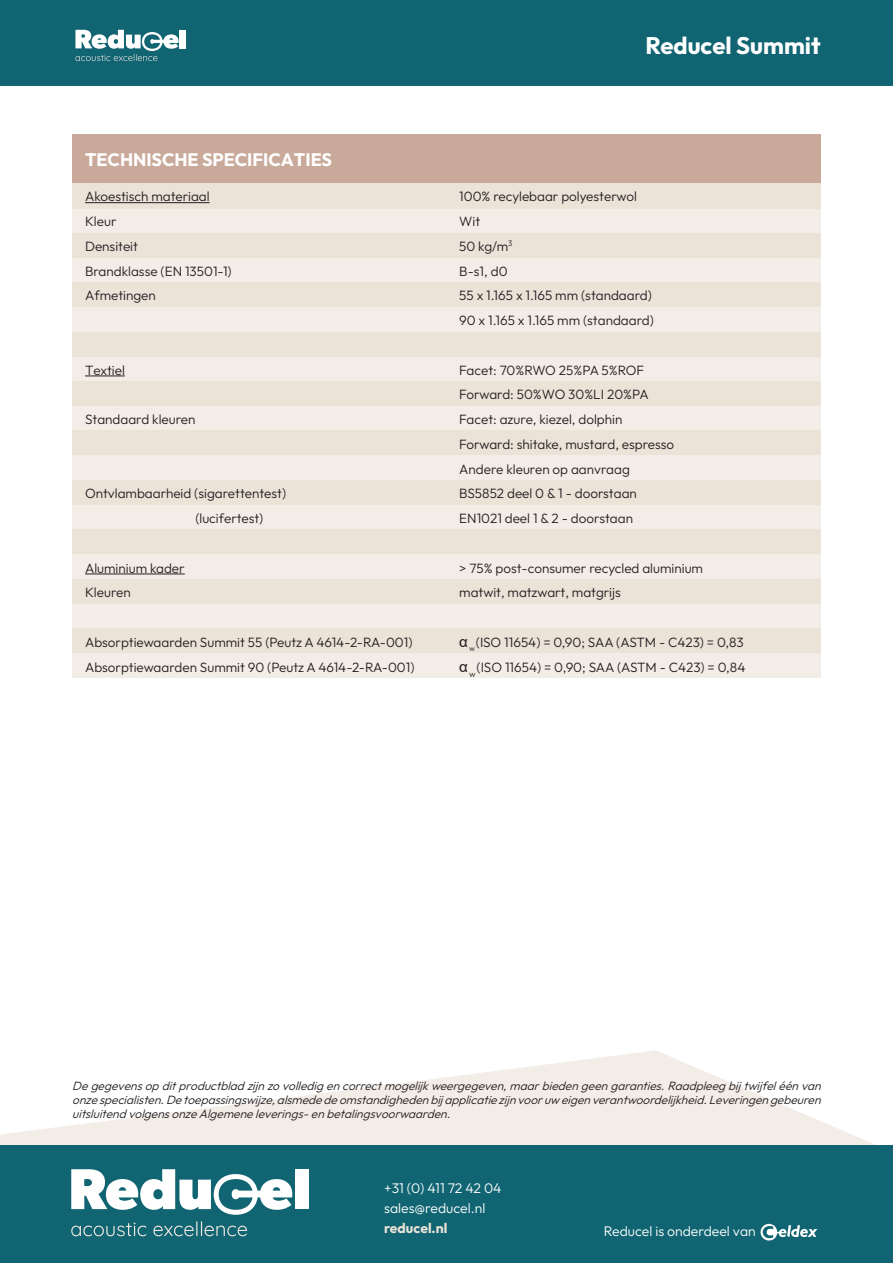
<style>
.page{position:relative;width:893px;height:1263px;background:#fff}
.page>*{position:absolute;margin:0;border:0;box-sizing:border-box;transform-origin:0 0}
.t1{font:100 23.85px "Outfit";color:#fff}
.t2{font:100 18px "Outfit";color:#fff}
.t3{font:100 13.95px "Outfit";color:#fff}
.t4{font:100 13.95px "Outfit";color:#ebe2d8}
._1_plat{font:100 13.5px/24.8px "Outfit";color:#231f20}
.t5{font:italic 100 12px/14.4px "Outfit";color:#231f20;text-align:justify}
.s1{font-family:"Arial";font-weight:400;font-size:15px}
</style>
<div class="page">
<div style="left:72px;top:183px;width:749px;height:25px;background:#ebe2d8"></div>
<div style="left:72px;top:233px;width:749px;height:25px;background:#ebe2d8"></div>
<div style="left:72px;top:282px;width:749px;height:25px;background:#ebe2d8"></div>
<div style="left:72px;top:258px;width:749px;height:24px;background:#f3ede7"></div>
<div style="left:72px;top:332px;width:749px;height:24px;background:#ebe2d8"></div>
<div style="left:72px;top:307px;width:749px;height:25px;background:#f3ede7"></div>
<div style="left:72px;top:381px;width:749px;height:25px;background:#ebe2d8"></div>
<div style="left:72px;top:356px;width:749px;height:25px;background:#f3ede7"></div>
<div style="left:72px;top:431px;width:749px;height:24px;background:#ebe2d8"></div>
<div style="left:72px;top:406px;width:749px;height:25px;background:#f3ede7"></div>
<div style="left:72px;top:480px;width:749px;height:25px;background:#ebe2d8"></div>
<div style="left:72px;top:455px;width:749px;height:25px;background:#f3ede7"></div>
<div style="left:72px;top:505px;width:749px;height:24px;background:#f3ede7"></div>
<div style="left:72px;top:208px;width:749px;height:25px;background:#f3ede7"></div>
<div style="left:72px;top:530px;width:749px;height:24px;background:#ebe2d8"></div>
<div style="left:72px;top:554px;width:749px;height:25px;background:#f3ede7"></div>
<div style="left:72px;top:579px;width:749px;height:25px;background:#ebe2d8"></div>
<div style="left:72px;top:604px;width:749px;height:24px;background:#f3ede7"></div>
<div style="left:72px;top:628px;width:749px;height:25px;background:#ebe2d8"></div>
<div style="left:72px;top:653px;width:749px;height:25px;background:#f3ede7"></div>
<div style="left:72px;top:134px;width:749px;height:49px;background:#c8a99a"></div>
<svg style="left:0;top:1050px;width:875px;height:95px;fill:#f3ede7"></svg>
<div style="left:0;top:0;width:893px;height:85px;background:#116572"></div>
<div style="left:180px;top:30px;width:6px;height:18px;background:#fff"></div>
<svg style="left:75px;top:30px;width:104px;height:31px"></svg>
<div style="left:0;top:1145px;width:893px;height:118px;background:#116572"></div>
<svg style="left:71px;top:1169px;width:221px;height:46px"></svg>
<div style="left:295px;top:1169px;width:13px;height:40px;background:#fff"></div>
<svg style="left:71px;top:1222px;width:75px;height:14px"></svg>
<svg style="left:153px;top:1221px;width:94px;height:15px"></svg>
<svg style="left:760px;top:1224px;width:57px;height:16px"></svg>
<hr style="left:85px;top:202px;width:125px;height:1px;background:#231f20">
<hr style="left:85px;top:376px;width:40px;height:1px;background:#231f20">
<hr style="left:85px;top:574px;width:100px;height:1px;background:#231f20">
<p class="t2" style="left:85px;top:149px;width:248px">TECHNISCHE SPECIFICATIES</p>
<p class="_1_plat" style="left:85px;top:184px;width:148px">Akoestisch materiaal<br>Kleur<br>Densiteit<br>Brandklasse (EN 13501-1)<br>Afmetingen</p>
<p class="_1_plat" style="left:85px;top:358px;width:41px">Textiel</p>
<p class="_1_plat" style="left:85px;top:407px;width:112px">Standaard kleuren</p>
<p class="_1_plat" style="left:195px;top:481px;width:92px;text-indent:-110px">Ontvlambaarheid (sigarettentest) (lucifertest)</p>
<p class="_1_plat" style="left:85px;top:556px;width:101px">Aluminium kader<br>Kleuren</p>
<p class="_1_plat" style="left:85px;top:630px;width:331px">Absorptiewaarden Summit 55 (Peutz A 4614-2-RA-001)<br>Absorptiewaarden Summit 90 (Peutz A 4614-2-RA-001)</p>
<p class="t1" style="left:645px;top:32px;width:177px">Reducel Summit</p>
<p class="_1_plat" style="left:459px;top:184px;width:196px">100% recylebaar polyesterwol<br>Wit<br>50 kg/m<sup>3<br></sup>B-s1, d0<br>55 x 1.165 x 1.165 mm (standaard)<br>90 x 1.165 x 1.165 mm (standaard)</p>
<p class="_1_plat" style="left:459px;top:358px;width:217px">Facet: 70%RWO 25%PA 5%ROF<br>Forward: 50%WO 30%LI 20%PA<br>Facet: azure, kiezel, dolphin<br>Forward: shitake, mustard, espresso<br>Andere kleuren op aanvraag<br>BS5852 deel 0 &amp; 1 - doorstaan<br>EN1021 deel 1 &amp; 2 - doorstaan</p>
<p class="_1_plat" style="left:459px;top:556px;width:245px">&gt; 75% post-consumer recycled aluminium matwit, matzwart, matgrijs</p>
<p class="_1_plat" style="left:459px;top:630px;width:288px"><span class="s1">α</span> <sub>w</sub>(ISO 11654) = 0,90; SAA (ASTM - C423) = 0,83 <span class="s1">α</span> <sub>w</sub>(ISO 11654) = 0,90; SAA (ASTM - C423) = 0,84</p>
<p class="t5" style="left:72px;top:1078px;width:754px">Degegevensopditproductbladzijnzovolledigencorrectmogelijkweergegeven,maarbiedengeengaranties.Raadpleegbij twijfeléénvan onzespecialisten.Detoepassingswijze,alsmededeomstandighedenbij applicatiezijnvooruw eigenverantwoordelijkheid.Leveringengebeuren uitsluitendvolgensonzeAlgemeneleverings-enbetalingsvoorwaarden.</p>
<p class="t3" style="left:384px;top:1180px;width:119px">+31 (0) 411 72 42 04</p>
<p class="t3" style="left:384px;top:1200px;width:103px">sales@reducel.nl</p>
<p class="t4" style="left:384px;top:1220px;width:65px">reducel.nl</p>
<p class="t3" style="left:604px;top:1223px;width:153px">Reducel is onderdeel van</p>
</div>
